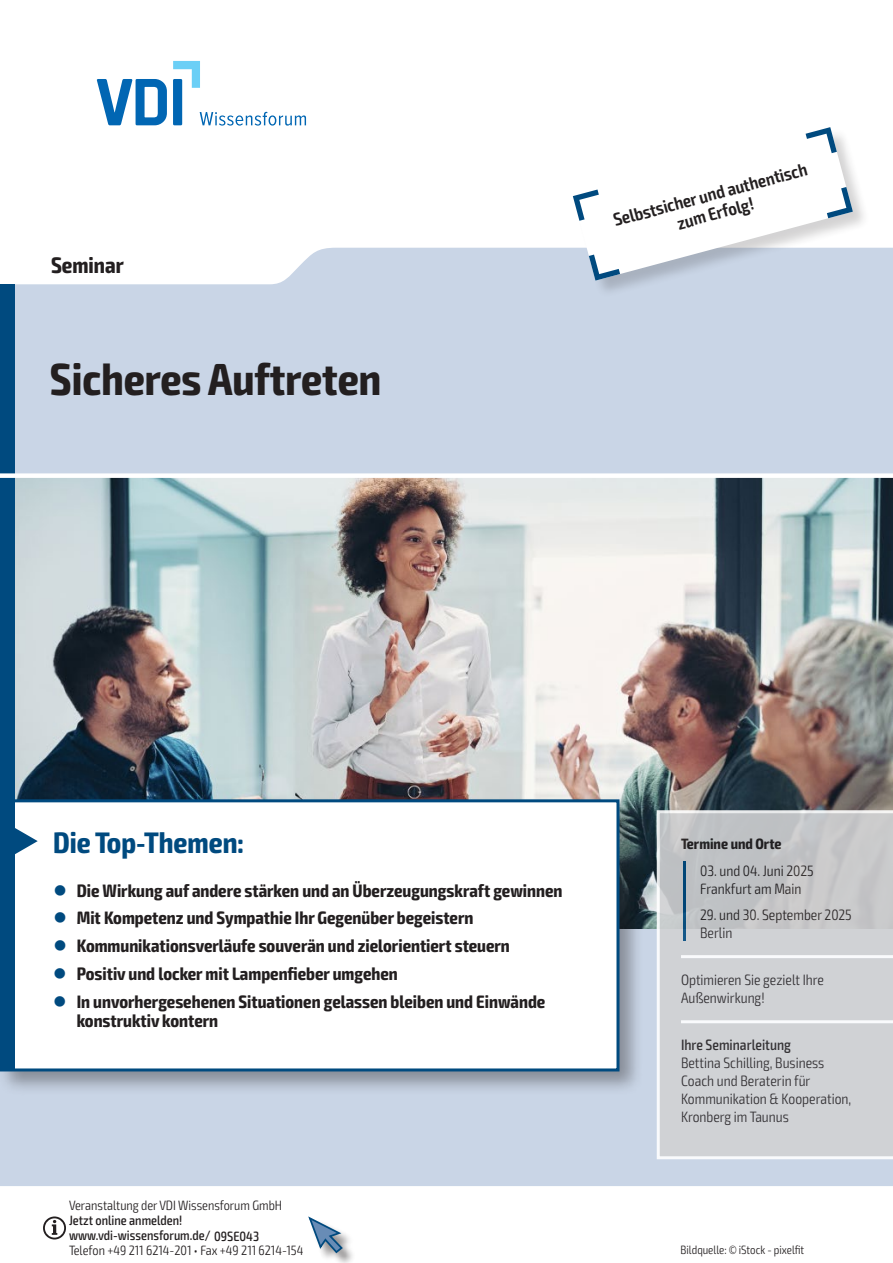
<style>
.page{position:relative;width:893px;height:1263px;background:#fff}
.page>*{position:absolute;margin:0;border:0;box-sizing:border-box;transform-origin:0 0}
.t1{font:700 condensed 45px "Exo 2";color:#231f20}
.t2{font:700 condensed 29.7px "Exo 2";color:#004a7f}
.t3{font:700 condensed 22.5px "Exo 2";color:#231f20}
.t4{font:700 condensed 18px/19.5px "Exo 2";color:#231f20}
.t5{font:600 condensed 18px/19.5px "Exo 2";color:#231f20;text-align:center}
.t6{font:300 condensed 15px/18px "Exo 2";color:#231f20}
.t7{font:500 condensed 15px "Exo 2";color:#231f20}
.t8{font:700 condensed 15px "Exo 2";color:#231f20}
.t9{font:300 condensed 13.5px "Exo 2";color:#231f20}
.t10{font:500 condensed 13.5px/15px "Exo 2";color:#231f20}
.t11{font:300 condensed 12px "Exo 2";color:#231f20}
.s1{color:#004a7f}
</style>
<div class="page">
<div style="left:0;top:248px;width:893px;height:938px;background:#c9d5e6"></div>
<img style="left:14px;top:478px;width:879px;height:450px">
<div style="left:0;top:796px;width:644px;height:300px;background:#231f20;opacity:.4"></div>
<div style="left:2px;top:801px;width:616px;height:269px;background:#fff"></div>
<div style="left:3px;top:802px;width:11px;height:266px;background:#004a7f"></div>
<div style="left:0;top:799px;width:619px;height:272px;border:3px solid #004a7f"></div>
<svg style="left:14px;top:826px;width:24px;height:30px"></svg>
<div style="left:0;top:284px;width:14px;height:520px;background:#004a7f"></div>
<div style="left:309px;top:1217px;width:47px;height:46px;background:#231f20;opacity:.5"></div>
<svg style="left:308px;top:1216px;width:36px;height:38px"></svg>
<div style="left:0;top:473px;width:893px;height:5px;background:#fff"></div>
<svg style="left:657px;top:810px;width:236px;height:349px"></svg>
<svg style="left:43px;top:1216px;width:23px;height:23px"></svg>
<svg style="left:97px;top:61px;width:209px;height:65px"></svg>
<div style="left:573px;top:128px;width:297px;height:170px;background:#231f20;opacity:.2"></div>
<svg style="left:573px;top:127px;width:280px;height:154px"></svg>
<p class="t3" style="left:51px;top:252px;width:74px">Seminar</p>
<h1 class="t1" style="left:50px;top:352px;width:333px">Sicheres Auftreten</h1>
<p class="t5" style="left:611px;top:211px;width:201px;rotate:-15deg">Selbstsicher und authentisch zum Erfolg!</p>
<h2 class="t2" style="left:53px;top:825px;width:192px">Die Top-Themen:</h2>
<p class="t4" style="left:53px;top:881px;width:511px"><span class="s1">●</span> Die Wirkung auf andere stärken und an Überzeugungskraft gewinnen</p>
<p class="t4" style="left:53px;top:909px;width:421px"><span class="s1">●</span> Mit Kompetenz und Sympathie Ihr Gegenüber begeistern</p>
<p class="t4" style="left:53px;top:936px;width:458px"><span class="s1">●</span> Kommunikationsverläufe souverän und zielorientiert steuern</p>
<p class="t4" style="left:53px;top:964px;width:346px"><span class="s1">●</span> Positiv und locker mit Lampenfieber umgehen</p>
<p class="t4" style="left:77px;top:992px;width:470px;text-indent:-23px"><span class="s1">●</span> In unvorhergesehenen Situationen gelassen bleiben und Einwände konstruktiv kontern</p>
<p class="t9" style="left:69px;top:1198px;width:215px">Veranstaltung der VDI Wissensforum GmbH</p>
<p class="t10" style="left:69px;top:1213px;width:192px">Jetzt online anmelden! www.vdi-wissensforum.de/ 09SE043</p>
<p class="t9" style="left:69px;top:1243px;width:236px">Telefon +49 211 6214-201 • Fax +49 211 6214-154</p>
<p class="t8" style="left:681px;top:835px;width:102px">Termine und Orte</p>
<p class="t6" style="left:700px;top:862px;width:115px">03. und 04. Juni 2025<br>Frankfurt am Main</p>
<p class="t6" style="left:700px;top:906px;width:153px">29. und 30. September 2025<br>Berlin</p>
<p class="t6" style="left:681px;top:971px;width:144px">Optimieren Sie gezielt Ihre<br>Außenwirkung!</p>
<p class="t7" style="left:681px;top:1036px;width:112px">Ihre Seminarleitung</p>
<p class="t6" style="left:681px;top:1054px;width:172px">Bettina Schilling, Business<br>Coach und Beraterin für<br>Kommunikation &amp; Kooperation,<br>Kronberg im Taunus</p>
<p class="t11" style="left:681px;top:1243px;width:125px">Bildquelle: © iStock - pixelfit</p>
</div>
